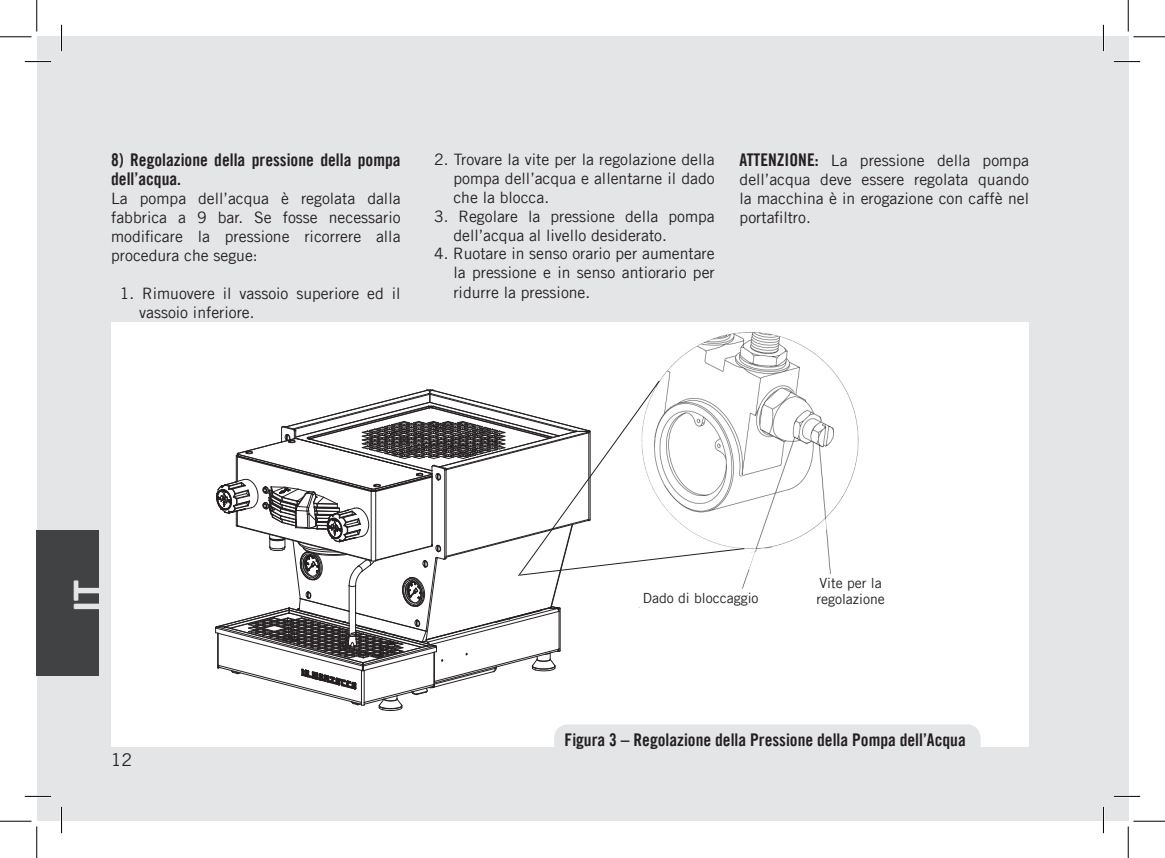
<style>
.page{position:relative;width:1165px;height:858px;background:#fff}
.page>*{position:absolute;margin:0;border:0;box-sizing:border-box;transform-origin:0 0}
.t1{font:700 42px "Calibri";color:#e4e5e7}
.t2{font:17.5px/19.2px "Trade Gothic LT Bold Cond Twenty";color:#231f20}
.t3{font:17.5px "Trade Gothic LT";color:#231f20}
.t4{font:15.75px/18.9px "Trade Gothic LT";color:#231f20;text-align:justify}
.t5{font:14px/16.8px "Trade Gothic LT";color:#231f20}
.s1{font-family:"Trade Gothic LT Bold Cond Twenty";font-size:17.5px}
</style>
<div class="page">
<div style="left:1103px;top:37px;width:25px;height:784px;background:#e4e5e7"></div>
<div style="left:37px;top:37px;width:1066px;height:784px;background:#e4e5e7"></div>
<div style="left:37px;top:530px;width:62px;height:145px;background:#414243"></div>
<div style="left:111px;top:322px;width:918px;height:424px;background:#fff"></div>
<img style="left:660px;top:332px;width:199px;height:250px">
<svg style="left:215px;top:380px;width:530px;height:331px"></svg>
<div style="left:554px;top:724px;width:427px;height:33px;background:#e4e5e7;border-radius:14px"></div>
<hr style="left:25px;top:60px;width:26px;height:3px;background:#fff">
<hr style="left:1114px;top:60px;width:26px;height:3px;background:#fff">
<hr style="left:25px;top:795px;width:26px;height:2px;background:#fff">
<hr style="left:1114px;top:795px;width:26px;height:2px;background:#fff">
<hr style="left:60px;top:25px;width:3px;height:26px;background:#fff">
<hr style="left:60px;top:806px;width:3px;height:26px;background:#fff">
<hr style="left:1102px;top:25px;width:2px;height:26px;background:#fff">
<hr style="left:1102px;top:806px;width:2px;height:26px;background:#fff">
<svg style="left:25px;top:61px;width:26px;height:1px"></svg>
<svg style="left:1114px;top:61px;width:26px;height:1px"></svg>
<svg style="left:25px;top:795px;width:26px;height:1px"></svg>
<svg style="left:1114px;top:795px;width:26px;height:1px"></svg>
<svg style="left:61px;top:25px;width:1px;height:26px"></svg>
<svg style="left:61px;top:806px;width:1px;height:26px"></svg>
<svg style="left:1103px;top:25px;width:1px;height:26px"></svg>
<svg style="left:1103px;top:806px;width:1px;height:26px"></svg>
<hr style="left:0;top:36px;width:32px;height:1px;background:#000">
<hr style="left:1133px;top:36px;width:32px;height:1px;background:#000">
<hr style="left:0;top:820px;width:32px;height:1px;background:#000">
<hr style="left:1133px;top:820px;width:32px;height:1px;background:#000">
<hr style="left:36px;top:0;width:1px;height:32px;background:#000">
<hr style="left:36px;top:826px;width:1px;height:31px;background:#000">
<hr style="left:1128px;top:0;width:1px;height:32px;background:#000">
<hr style="left:1128px;top:826px;width:1px;height:31px;background:#000">
<p class="t2" style="left:111px;top:150px;width:291px">8) Regolazione della pressione della pompa dell’acqua.</p>
<p class="t4" style="left:111px;top:189px;width:291px">La pompa dell’acqua è regolata dalla fabbrica a 9 bar. Se fosse necessario modificare la pressione ricorrere alla procedura che segue:</p>
<p class="t4" style="left:139px;top:283px;width:263px;text-indent:-19px">1. Rimuovere il vassoio superiore ed il vassoio inferiore.</p>
<p class="t4" style="left:453px;top:149px;width:263px;text-indent:-19px">2. Trovare la vite per la regolazione della pompa dell’acqua e allentarne il dado che la blocca.</p>
<p class="t4" style="left:453px;top:206px;width:263px;text-indent:-19px">3. Regolare la pressione della pompa dell’acqua al livello desiderato.</p>
<p class="t4" style="left:453px;top:244px;width:263px;text-indent:-19px">4. Ruotare in senso orario per aumentare la pressione e in senso antiorario per ridurre la pressione.</p>
<p class="t4" style="left:740px;top:151px;width:291px"><span class="s1">ATTENZIONE:</span> La pressione della pompa dell’acqua deve essere regolata quando la macchina è in erogazione con caffè nel portafiltro.</p>
<h1 class="t1" style="left:59px;top:612px;width:34px;rotate:-90deg">IT</h1>
<p class="t3" style="left:111px;top:749px;width:23px">12</p>
<p class="t5" style="left:643px;top:589px;width:117px">Dado di bloccaggio</p>
<p class="t5" style="left:816px;top:574px;width:70px">Vite per la regolazione</p>
<p class="t2" style="left:564px;top:729px;width:403px">Figura 3 – Regolazione della Pressione della Pompa dell’Acqua</p>
</div>
